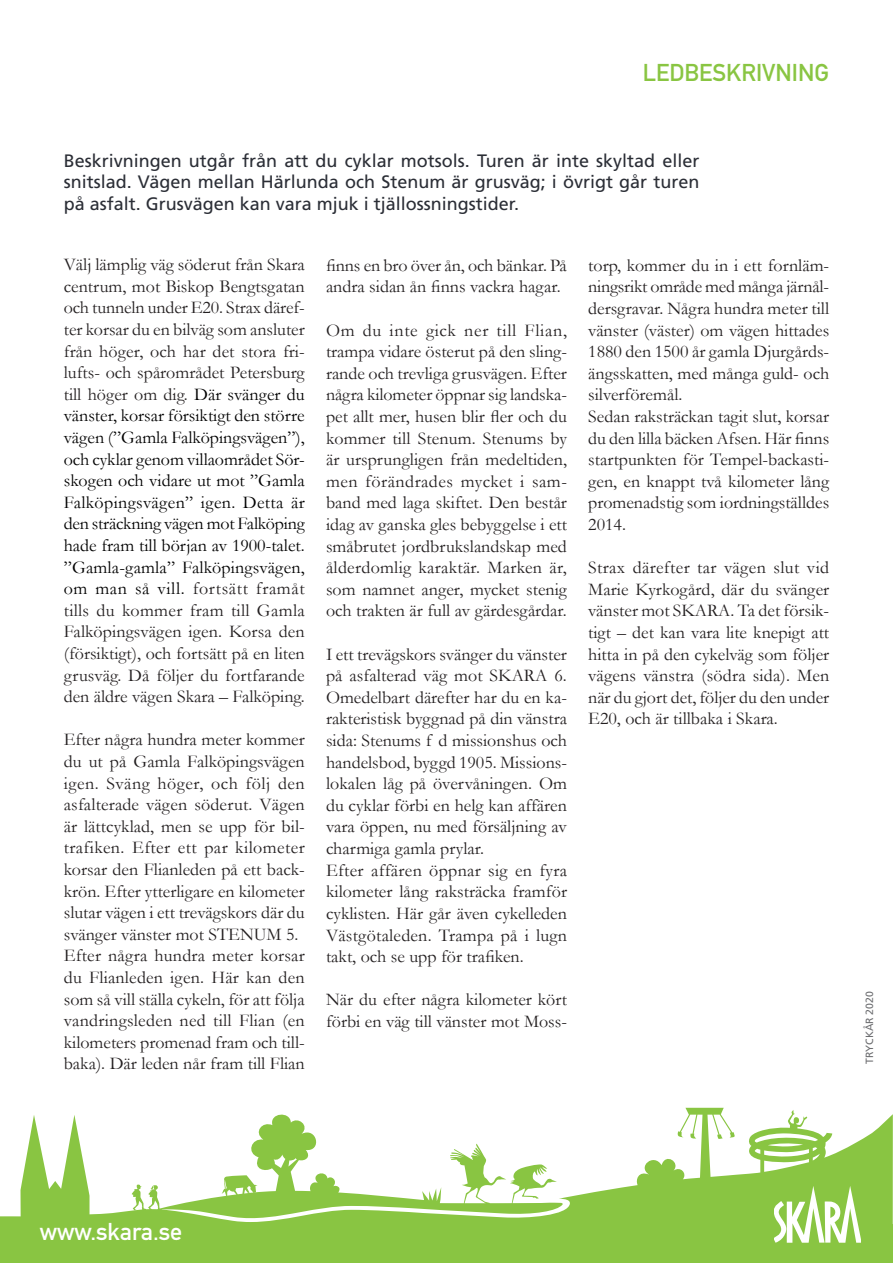
<style>
.page{position:relative;width:893px;height:1263px;background:#fff}
.page>*{position:absolute;margin:0;border:0;box-sizing:border-box;transform-origin:0 0}
.t1{font:24px "DIN Mittelschrift Std";color:#89c542}
.t2{font:24px "DIN Mittelschrift Std";color:#fff}
.t3{font:18px/21.6px "Garamond";color:#231f20}
.t4{font:18px/21.6px "Frutiger LT Std";color:#2b2e36;text-align:justify}
.t5{font:10.5px "Frutiger LT Std";color:#6c6d70}
.s1{color:#000001}
</style>
<div class="page">
<svg style="left:0;top:1108px;width:893px;height:116px"></svg>
<div style="left:0;top:1224px;width:893px;height:39px;background:#89c542"></div>
<svg style="left:774px;top:1186px;width:87px;height:57px"></svg>
<h1 class="t1" style="left:643px;top:58px;width:188px">LEDBESKRIVNING</h1>
<p class="t4" style="left:64px;top:150px;width:637px">Beskrivningen utgår från att du cyklar motsols. Turen är inte skyltad eller snitslad. Vägen mellan Härlunda och Stenum är grusväg; i övrigt går turen på asfalt. Grusvägen kan vara mjuk i tjällossningstider.</p>
<p class="t3" style="left:64px;top:253px;width:243px;text-align:justify">Välj lämplig väg söderut från Skara centrum, mot Biskop Bengtsgatan och tunneln under E20. Strax däref&shy;ter korsar du en bilväg som ansluter från höger, och har det stora fri&shy;lufts- och spårområdet Petersburg till höger om dig. <span class="s1">Där svänger du vänster, korsar försiktigt den större vägen (”Gamla Falköpingsvägen”), och cyklar genom villaområdet Sör&shy;skogen och vidare ut mot ”Gamla Falköpingsvägen” igen. Detta är den sträckning vägen mot Falköping hade fram till början av 1900-talet. ”Gamla-gamla” Falköpingsvägen, om man så vill.</span> fortsätt framåt tills du kommer fram till Gamla Falköpingsvägen igen. Korsa den (försiktigt), och fortsätt på en liten grusväg. Då följer du fortfarande den äldre vägen Skara – Falköping.</p>
<p class="t3" style="left:64px;top:728px;width:243px">Efter några hundra meter kommer du ut på Gamla Falköpingsvägen igen. Sväng höger, och följ den asfalterade vägen söderut. Vägen är lättcyklad, men se upp för bil&shy;trafiken. Efter ett par kilometer korsar den Flianleden på ett back&shy;krön. Efter ytterligare en kilometer slutar vägen i ett trevägskors där du svänger vänster mot STENUM 5.<br>Efter några hundra meter korsar du Flianleden igen. Här kan den som så vill ställa cykeln, för att följa vandringsleden ned till Flian (en kilometers promenad fram och till&shy;baka). Där leden når fram till Flian</p>
<p class="t3" style="left:326px;top:254px;width:242px">finns en bro över ån, och bänkar. På andra sidan ån finns vackra hagar.</p>
<p class="t3" style="left:326px;top:319px;width:242px;text-align:justify">Om du inte gick ner till Flian, trampa vidare österut på den sling&shy;rande och trevliga grusvägen. Efter några kilometer öppnar sig landska&shy;pet allt mer, husen blir fler och du kommer till Stenum. Stenums by är ursprungligen från medeltiden, men förändrades mycket i sam&shy;band med laga skiftet. Den består idag av ganska gles bebyggelse i ett småbrutet jordbrukslandskap med ålderdomlig karaktär. Marken är, som namnet anger, mycket stenig och trakten är full av gärdesgårdar.</p>
<p class="t3" style="left:326px;top:643px;width:243px">I ett trevägskors svänger du vänster på asfalterad väg mot SKARA 6.<br>Omedelbart därefter har du en ka&shy;rakteristisk byggnad på din vänstra sida: Stenums f d missionshus och handelsbod, byggd 1905. Missions&shy;lokalen låg på övervåningen. Om du cyklar förbi en helg kan affären vara öppen, nu med försäljning av charmiga gamla prylar.<br>Efter affären öppnar sig en fyra kilometer lång raksträcka framför cyklisten. Här går även cykelleden<br>Västgötaleden. Trampa på i lugn takt, och se upp för trafiken.</p>
<p class="t3" style="left:326px;top:988px;width:242px">När du efter några kilometer kört förbi en väg till vänster mot Moss-</p>
<p class="t3" style="left:588px;top:254px;width:243px">torp, kommer du in i ett fornläm&shy;ningsrikt område med många järnål&shy;dersgravar. Några hundra meter till vänster (väster) om vägen hittades<br>1880 den 1500 år gamla Djurgårds&shy;ängsskatten, med många guld- och silverföremål.<br>Sedan raksträckan tagit slut, korsar du den lilla bäcken Afsen. Här finns startpunkten för Tempel-backasti&shy;gen, en knappt två kilometer lång promenadstig som iordningställdes<br>2014.</p>
<p class="t3" style="left:588px;top:556px;width:242px;text-align:justify">Strax därefter tar vägen slut vid Marie Kyrkogård, där du svänger vänster mot SKARA. Ta det försik&shy;tigt – det kan vara lite knepigt att hitta in på den cykelväg som följer vägens vänstra (södra sida). Men när du gjort det, följer du den under E20, och är tillbaka i Skara.</p>
<p class="t5" style="left:863px;top:1064px;width:74px;rotate:-90deg">TRYCKÅR 2020</p>
<h1 class="t2" style="left:40px;top:1217px;width:144px">www.skara.se</h1>
</div>
